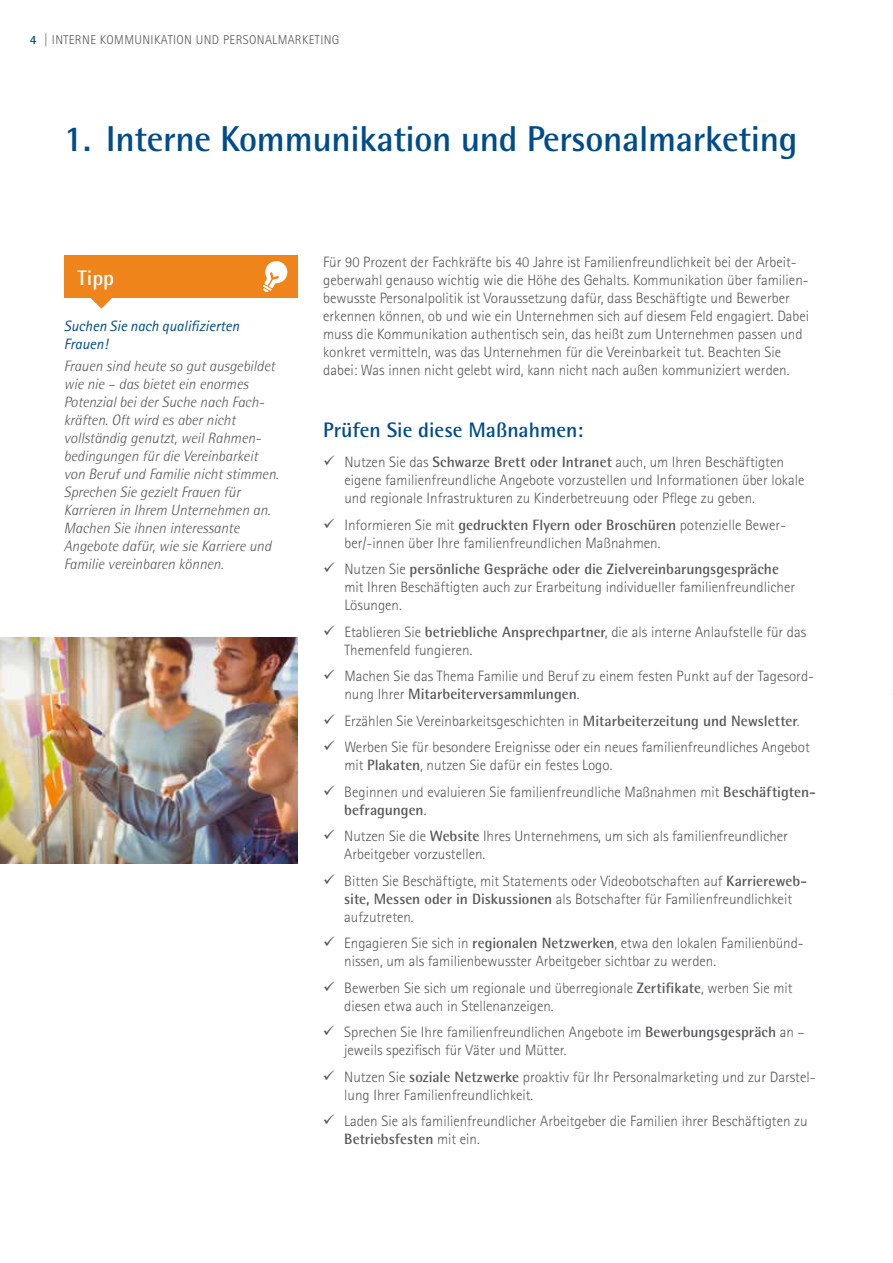
<style>
.page{position:relative;width:893px;height:1263px;background:#fff}
.page>*{position:absolute;margin:0;border:0;box-sizing:border-box;transform-origin:0 0}
.t1{font:700 36px "Agfa Rotis Semisans";letter-spacing:-.01em;color:#004c89}
.t2{font:700 21px "Agfa Rotis Semisans";color:#004c89}
.t3{font:700 21px "Agfa Rotis Semisans";color:#fff}
.t4{font:300 15px/18px "Agfa Rotis Sans Serif";color:#58585a}
.t5{font:italic 300 15px/18px "Agfa Rotis Semisans";color:#58585a}
.t6{font:700 15px "Agfa Rotis Semisans";color:#58585a}
.t7{font:italic 15px/18px "Agfa Rotis Sans Serif";color:#004c89}
.t8{font:300 12.75px "Agfa Rotis Sans Serif";letter-spacing:.03em;color:#58585a}
.s1{font-weight:700;color:#004c89}
.s2{font-family:"Agfa Rotis Semisans";font-weight:700}
.s3{font-family:"Agfa Rotis Sans Serif";font-weight:300}
</style>
<div class="page">
<svg style="left:90px;top:298px;width:22px;height:11px"></svg>
<div style="left:64px;top:255px;width:234px;height:43px;background:#ef841b"></div>
<svg style="left:263px;top:261px;width:24px;height:31px"></svg>
<img style="left:0;top:638px;width:298px;height:225px">
<p class="t8" style="left:30px;top:32px;width:311px"><span class="s1">4</span> | INTERNE KOMMUNIKATION UND PERSONALMARKETING</p>
<h1 class="t1" style="left:64px;top:116px;width:735px">1. Interne Kommunikation und Personalmarketing</h1>
<h2 class="t3" style="left:78px;top:265px;width:38px">Tipp</h2>
<p class="t7" style="left:64px;top:317px;width:177px">Suchen Sie nach qualifizierten<br>Frauen!</p>
<p class="t5" style="left:64px;top:357px;width:216px">Frauen sind heute so gut ausgebildet wie nie – das bietet ein enormes Potenzial bei der Suche nach Fach&shy;kräften. Oft wird es aber nicht vollständig genutzt, weil Rahmen&shy;bedingungen für die Vereinbarkeit von Beruf und Familie nicht stimmen.<br>Sprechen Sie gezielt Frauen für Karrieren in Ihrem Unternehmen an.<br>Machen Sie ihnen interessante Angebote dafür, wie sie Karriere und Familie vereinbaren können.</p>
<p class="t4" style="left:323px;top:253px;width:488px">Für 90 Prozent der Fachkräfte bis 40 Jahre ist Familienfreundlichkeit bei der Arbeit&shy;geberwahl genauso wichtig wie die Höhe des Gehalts. Kommunikation über familien&shy;bewusste Personalpolitik ist Voraussetzung dafür, dass Beschäftigte und Bewerber erkennen können, ob und wie ein Unternehmen sich auf diesem Feld engagiert. Dabei muss die Kommunikation authentisch sein, das heißt zum Unternehmen passen und konkret vermitteln, was das Unternehmen für die Vereinbarkeit tut. Beachten Sie dabei: Was innen nicht gelebt wird, kann nicht nach außen kommuniziert werden.</p>
<h2 class="t2" style="left:323px;top:416px;width:262px">Prüfen Sie diese Maßnahmen:</h2>
<p class="t4" style="left:344px;top:453px;width:461px;text-indent:-21px">✓ Nutzen Sie das <span class="s2">Schwarze Brett oder Intranet</span> auch, um Ihren Beschäftigten eigene familienfreundliche Angebote vorzustellen und Informationen über lokale und regionale Infrastrukturen zu Kinderbetreuung oder Pflege zu geben.</p>
<p class="t4" style="left:344px;top:516px;width:443px;text-indent:-21px">✓ Informieren Sie mit <span class="s2">gedruckten Flyern oder Broschüren</span> potenzielle Bewer&shy;ber/-innen über Ihre familienfreundlichen Maßnahmen.</p>
<p class="t6" style="left:323px;top:560px;width:457px">✓ <span class="s3">Nutzen Sie</span> persönliche Gespräche oder die Zielvereinbarungsgespräche</p>
<p class="t4" style="left:344px;top:578px;width:452px">mit Ihren Beschäftigten auch zur Erarbeitung individueller familienfreundlicher<br>Lösungen.</p>
<p class="t4" style="left:344px;top:623px;width:463px;text-indent:-21px">✓ Etablieren Sie <span class="s2">betriebliche Ansprechpartner</span>, die als interne Anlaufstelle für das<br>Themenfeld fungieren.</p>
<p class="t4" style="left:323px;top:667px;width:492px">✓ Machen Sie das Thema Familie und Beruf zu einem festen Punkt auf der Tagesord-</p>
<p class="t6" style="left:344px;top:685px;width:237px"><span class="s3">nung Ihrer</span> Mitarbeiterversammlungen<span class="s3">.</span></p>
<p class="t4" style="left:323px;top:712px;width:478px">✓ Erzählen Sie Vereinbarkeitsgeschichten in <span class="s2">Mitarbeiterzeitung und Newsletter</span>.</p>
<p class="t4" style="left:344px;top:738px;width:467px;text-indent:-21px">✓ Werben Sie für besondere Ereignisse oder ein neues familienfreundliches Angebot mit <span class="s2">Plakaten</span>, nutzen Sie dafür ein festes Logo.</p>
<p class="t4" style="left:323px;top:783px;width:494px">✓ Beginnen und evaluieren Sie familienfreundliche Maßnahmen mit <span class="s2">Beschäftigten-</span></p>
<p class="t6" style="left:344px;top:801px;width:84px">befragungen<span class="s3">.</span></p>
<p class="t4" style="left:344px;top:827px;width:445px;text-indent:-21px">✓ Nutzen Sie die <span class="s2">Website</span> Ihres Unternehmens, um sich als familienfreundlicher<br>Arbeitgeber vorzustellen.</p>
<p class="t4" style="left:344px;top:872px;width:464px;text-indent:-21px">✓ Bitten Sie Beschäftigte, mit Statements oder Videobotschaften auf <span class="s2">Karriereweb&shy;site, Messen oder in Diskussionen</span> als Botschafter für Familienfreundlichkeit aufzutreten.</p>
<p class="t4" style="left:344px;top:934px;width:461px;text-indent:-21px">✓ Engagieren Sie sich in <span class="s2">regionalen Netzwerken</span>, etwa den lokalen Familienbünd&shy;nissen, um als familienbewusster Arbeitgeber sichtbar zu werden.</p>
<p class="t4" style="left:344px;top:979px;width:450px;text-indent:-21px">✓ Bewerben Sie sich um regionale und überregionale <span class="s2">Zertifikate</span>, werben Sie mit diesen etwa auch in Stellenanzeigen.</p>
<p class="t4" style="left:344px;top:1023px;width:462px;text-indent:-21px">✓ Sprechen Sie Ihre familienfreundlichen Angebote im <span class="s2">Bewerbungsgespräch</span> an – jeweils spezifisch für Väter und Mütter.</p>
<p class="t4" style="left:344px;top:1068px;width:473px;text-indent:-21px">✓ Nutzen Sie <span class="s2">soziale Netzwerke</span> proaktiv für Ihr Personalmarketing und zur Darstel&shy;lung Ihrer Familienfreundlichkeit.</p>
<p class="t4" style="left:323px;top:1112px;width:486px">✓ Laden Sie als familienfreundlicher Arbeitgeber die Familien ihrer Beschäftigten zu</p>
<p class="t6" style="left:344px;top:1130px;width:137px">Betriebsfesten <span class="s3">mit ein.</span></p>
</div>
